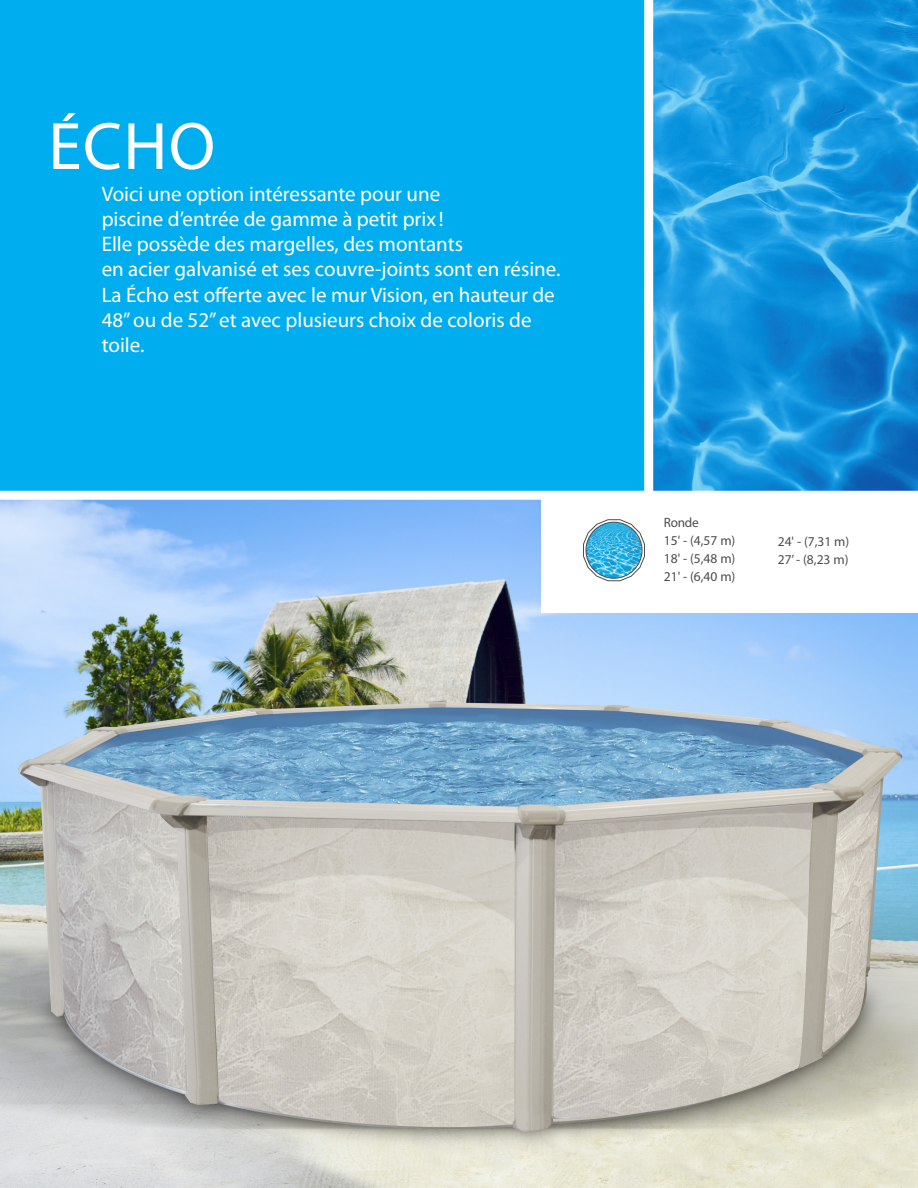
<style>
.page{position:relative;width:918px;height:1188px;background:#fff}
.page>*{position:absolute;margin:0;border:0;box-sizing:border-box;transform-origin:0 0}
.t1{font:67.5px "Myriad Pro";color:#fff}
.t2{font:21px/25.2px "Myriad Pro";color:#fff}
.t3{font:13.5px "Myriad Pro";color:#4b4c4d}
</style>
<div class="page">
<svg style="left:653px;top:0;width:265px;height:491px"></svg>
<div style="left:0;top:0;width:649px;height:495px;background:#00aeef"></div>
<img style="left:0;top:500px;width:918px;height:688px">
<div style="left:0;top:491px;width:918px;height:9px;background:#fff"></div>
<div style="left:644px;top:0;width:9px;height:495px;background:#fff"></div>
<div style="left:541px;top:491px;width:377px;height:121px;background:#fff"></div>
<svg style="left:583px;top:519px;width:62px;height:62px"></svg>
<img style="left:586px;top:522px;width:56px;height:56px;border-radius:28px">
<div style="left:586px;top:522px;width:56px;height:57px;border:1px solid #4b4c4d;border-radius:50%"></div>
<p class="t1" style="left:48px;top:105px;width:168px">ÉCHO</p>
<p class="t2" style="left:102px;top:181px;width:460px">Voici une option intéressante pour une<br>piscine d’entrée de gamme à petit prix !<br>Elle possède des margelles, des montants<br>en acier galvanisé et ses couvre-joints sont en résine.<br>La Écho est offerte avec le mur Vision, en hauteur de 48” ou de 52” et avec plusieurs choix de coloris de toile.</p>
<p class="t3" style="left:664px;top:514px;width:36px">Ronde</p>
<p class="t3" style="left:664px;top:532px;width:73px">15' - (4,57 m)</p>
<p class="t3" style="left:664px;top:550px;width:73px">18' - (5,48 m)</p>
<p class="t3" style="left:664px;top:568px;width:73px">21' - (6,40 m)</p>
<p class="t3" style="left:778px;top:533px;width:73px">24' - (7,31 m)</p>
<p class="t3" style="left:778px;top:551px;width:72px">27’ - (8,23 m)</p>
</div>
